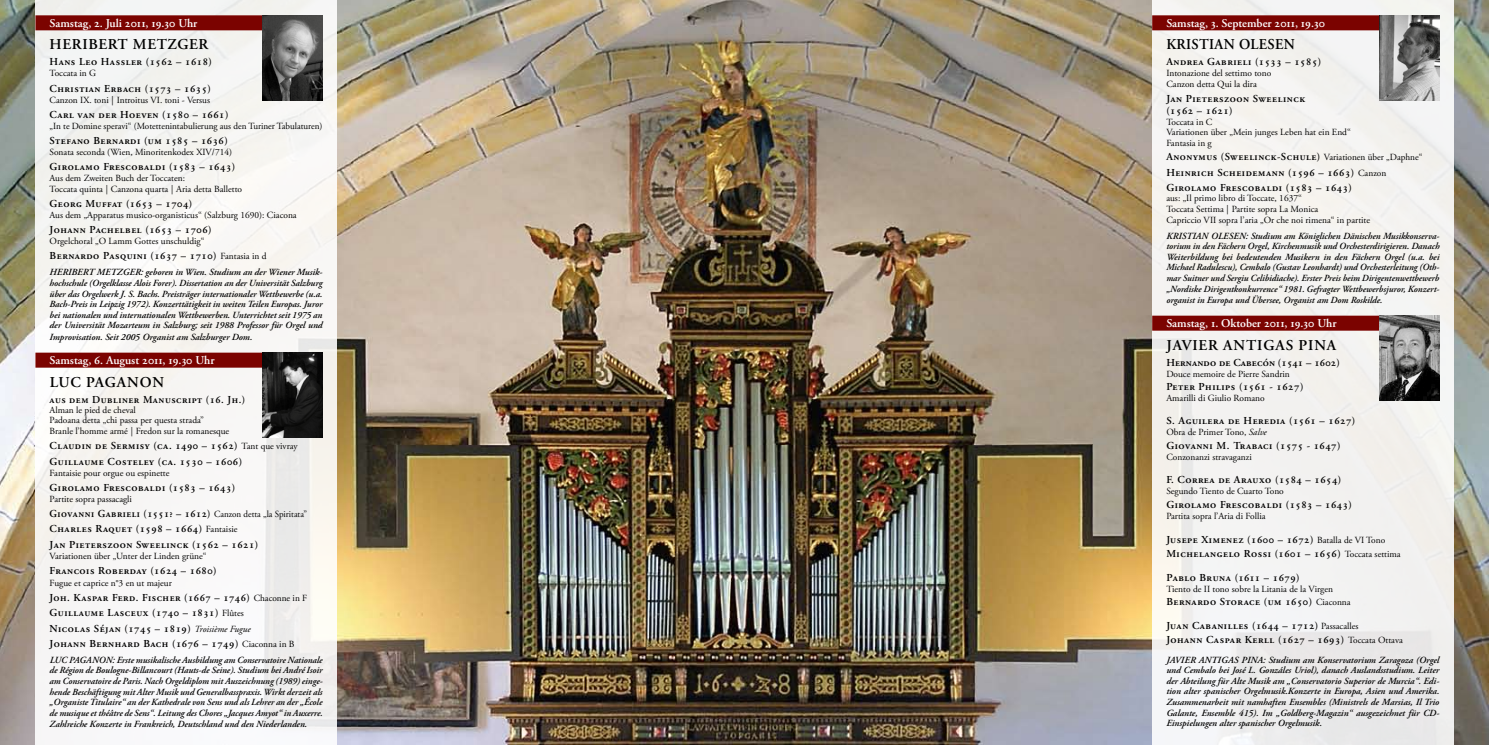
<style>
.page{position:relative;width:1489px;height:745px;background:#fff}
.page>*{position:absolute;margin:0;border:0;box-sizing:border-box;transform-origin:0 0}
.t1{font:600 15px "Adobe Garamond Pro";letter-spacing:.045em;color:#000}
.t2{font:600 15px "Adobe Garamond Pro";letter-spacing:.045em;color:#000;scale:.95 1}
.t3{font:600 11.88px "Adobe Garamond Pro";color:#fff}
.t4{font:600 10.62px/15.2px "Adobe Garamond Pro";letter-spacing:.05em;color:#000}
.t5{font:600 10.62px/15.2px "Adobe Garamond Pro";letter-spacing:.05em;color:#000;scale:.96 1}
.t6{font:600 10.62px "Adobe Garamond Pro";letter-spacing:.015em;color:#000}
.t7{font:italic 600 9.38px/10.6px "Adobe Garamond Pro";color:#000;text-align:justify}
.t8{font:9.38px/10.6px "Adobe Garamond Pro";color:#000}
.s1{font-size:9.62px}
.s2{font-weight:400;font-size:9.38px}
.s3{font-weight:400;font-style:italic;font-size:9.38px}
.s4{font-style:italic}
</style>
<div class="page">
<img style="left:0;top:0;width:1488px;height:744px">
<div style="left:35px;top:0;width:302px;height:744px;background:#f7f6f4"></div>
<div style="left:35px;top:15px;width:270px;height:15px;background:#7b0300"></div>
<div style="left:35px;top:352px;width:270px;height:15px;background:#7b0300"></div>
<div style="left:1152px;top:0;width:301px;height:744px;background:#f3f2f0"></div>
<div style="left:1152px;top:15px;width:269px;height:15px;background:#7b0300"></div>
<div style="left:1152px;top:315px;width:269px;height:15px;background:#7b0300"></div>
<img style="left:1378px;top:15px;width:61px;height:85px">
<img style="left:262px;top:15px;width:60px;height:85px">
<img style="left:262px;top:352px;width:60px;height:85px">
<img style="left:1378px;top:315px;width:61px;height:85px">
<p class="t3" style="left:50px;top:16px;width:149px">Samstag, 2. Juli 2011, 19.30 Uhr</p>
<h1 class="t1" style="left:50px;top:36px;width:160px">HERIBERT METZGER</h1>
<p class="t4" style="left:50px;top:54px;width:164px">Hans Leo Hassler (1562 – 1618)</p>
<p class="t8" style="left:50px;top:68px;width:48px">Toccata in G</p>
<p class="t4" style="left:50px;top:81px;width:163px">Christian Erbach (1573 – 1635)</p>
<p class="t8" style="left:50px;top:94px;width:162px">Canzon IX. toni | Introitus VI. toni - Versus</p>
<p class="t4" style="left:50px;top:107px;width:180px">Carl van der Hoeven (1580 – 1661)</p>
<p class="t8" style="left:50px;top:121px;width:274px">„In te Domine speravi“ (Motettenintabulierung aus den Turiner Tabulaturen<span class="s1">)</span></p>
<p class="t4" style="left:50px;top:133px;width:180px">Stefano Bernardi (um 1585 – 1636)</p>
<p class="t8" style="left:50px;top:147px;width:184px">Sonata seconda (Wien, Minoritenkodex XIV/714)</p>
<p class="t4" style="left:50px;top:159px;width:187px">Girolamo Frescobaldi (1583 – 1643)</p>
<p class="t8" style="left:50px;top:172px;width:194px;line-height:11px">Aus dem Zweiten Buch der Toccaten:<br>Toccata quinta | Canzona quarta | Aria detta Balletto</p>
<p class="t4" style="left:50px;top:196px;width:144px">Georg Muffat (1653 – 1704)</p>
<p class="t8" style="left:50px;top:210px;width:248px">Aus dem „Apparatus musico-organisticus“ (Salzburg 1690): Ciacona</p>
<p class="t4" style="left:50px;top:222px;width:163px">Johann Pachelbel (1653 – 1706)</p>
<p class="t8" style="left:50px;top:236px;width:156px">Orgelchoral „O Lamm Gottes unschuldig“</p>
<p class="t4" style="left:50px;top:248px;width:218px">Bernardo Pasquini (1637 – 1710) <span class="s2">Fantasia in d</span></p>
<p class="t7" style="left:50px;top:267px;width:275px;text-align:left">HERIber t me tzger: geboren in Wien. Studium an der Wiener Musik&shy;hochschule (Orgelklasse Alois Forer). Dissertation an der Universität Salzburg über das Orgelwerk J. S. Bachs. Preisträger internationaler Wettbewerbe (u.a.<br>Bach-Preis in Leipzig 1972). Konzerttätigkeit in weiten Teilen Europas. Juror bei nationalen und internationalen Wettbewerben. Unterrichtet seit 1975 an der Universität Mozarteum in Salzburg; seit 1988 Professor für Orgel und Improvisation. Seit 2005 Organist am Salzburger Dom.</p>
<p class="t3" style="left:50px;top:353px;width:166px">Samstag, 6. August 2011, 19.30 Uhr</p>
<h1 class="t1" style="left:50px;top:373px;width:57px">Luc Paga</h1>
<h1 class="t1" style="left:127px;top:373px;width:39px">non</h1>
<p class="t4" style="left:50px;top:391px;width:197px">aus dem Dubliner Manuscript (16. Jh.)</p>
<p class="t8" style="left:50px;top:404px;width:181px">Alman le pied de cheval<br>Padoana detta „chi passa per questa strada”<br>Branle l’homme armé | Fredon sur la romanesque</p>
<p class="t4" style="left:50px;top:438px;width:249px">Claudin de Sermisy (ca. 1490 – 1562) <span class="s2">Tant que vivray<br></span>Guillaume Costeley (ca. 1530 – 1606)</p>
<p class="t8" style="left:50px;top:467px;width:121px">Fantaisie pour orgue ou espinette</p>
<p class="t4" style="left:50px;top:479px;width:187px">Girolamo Frescobaldi (1583 – 1643)</p>
<p class="t8" style="left:50px;top:493px;width:84px">Partite sopra passacagli</p>
<p class="t5" style="left:50px;top:506px;width:270px">Giovanni Gabrieli (1551? – 1612) <span class="s2">Canzon detta „la Spiritata”<br></span>Charles Raquet (1598 – 1664) <span class="s2">Fantaisie<br></span>Jan Pieterszoon Sweelinck (1562 – 1621)</p>
<p class="t8" style="left:50px;top:550px;width:159px">Variationen über „Unter der Linden grüne“</p>
<p class="t4" style="left:50px;top:562px;width:168px">Francois Roberday (1624 – 1680)</p>
<p class="t8" style="left:50px;top:577px;width:124px">Fugue et caprice n°3 en ut majeur</p>
<p class="t4" style="left:50px;top:590px;width:259px">Joh. Kaspar Ferd. Fischer (1667 – 1746) <span class="s2">Chaconne in F </span>Guillaume Lasceux (1740 – 1831) <span class="s2">Flûtes<br></span>Nicolas Séjan (1745 – 1819) <span class="s3">Troisième Fugue<br></span>Johann Bernhard Bach (1676 – 1749) <span class="s2">Ciaconna in B</span></p>
<p class="t7" style="left:50px;top:654px;width:274px">Luc Paganon: Erste musikalische Ausbildung am Conservatoire Nationale de Région de Boulogne-Billancourt (Hauts-de Seine). Studium bei André Isoir am Conservatoire de Paris. Nach Orgeldiplom mit Auszeichnung (1989) einge&shy;hende Beschäftigung mit Alter Musik und Generalbasspraxis. Wirkt derzeit als „Organiste Titulaire“ an der Kathedrale von Sens und als Lehrer an der „École de musique et théâtre de Sens“. Leitung des Chores „Jacques Amyot“ in Auxerre.<br>Zahlreiche Konzerte in Frankreich, Deutschland und den Niederlanden.</p>
<p class="t3" style="left:1166px;top:16px;width:160px">Samstag, 3. September 2011, 19.30</p>
<h1 class="t2" style="left:1166px;top:36px;width:20px">Kristia</h1>
<h1 class="t2" style="left:1223px;top:36px;width:38px">n Olese</h1>
<h1 class="t2" style="left:1283px;top:36px;width:10px">n</h1>
<p class="t4" style="left:1166px;top:54px;width:156px">Andrea Gabrieli (1533 – 1585)</p>
<p class="t8" style="left:1166px;top:67px;width:106px;line-height:11px">Intonazione del settimo tono<br>Canzon detta Qui la dira</p>
<p class="t4" style="left:1166px;top:92px;width:140px;line-height:12.4px">Jan Pieterszoon Sweelinck (1562 – 1621)</p>
<p class="t8" style="left:1166px;top:116px;width:186px">Toccata in C<br>Variationen über „Mein junges Leben hat ein End“<br>Fantasia in g</p>
<p class="t4" style="left:1166px;top:149px;width:258px">Anonymus (Sweelinck-Schule) <span class="s2">Variationen über „Daphne“<br></span>Heinrich Scheidemann (1596 – 1663) <span class="s2">Canzon<br></span>Girolamo Frescobaldi (1583 – 1643)</p>
<p class="t8" style="left:1166px;top:193px;width:205px">aus: „Il primo libro di Toccate, 1637“<br>Toccata Settima | Partite sopra La Monica<br>Capriccio VII sopra l’aria „Or che noi rimena“ in partite</p>
<p class="t7" style="left:1166px;top:230px;width:58px">Kris tian Olese</p>
<p class="t7" style="left:1166px;top:230px;width:274px;text-indent:73px">n: Studium am Königlichen Dänischen Musikkonserva&shy;torium in den Fächern Orgel, Kirchenmusik und Orchesterdirigieren. Danach Weiterbildung bei bedeutenden Musikern in den Fächern Orgel (u.a. bei Michael Radulescu), Cembalo (Gustav Leonhardt) und Orchesterleitung (Oth&shy;mar Suitner und Sergiu Celibidiache). Erster Preis beim Dirigentenwettbewerb „Nordiske Dirigentkonkurrence“ 1981. Gefragter Wettbewerbsjuror, Konzert&shy;organist in Europa und Übersee, Organist am Dom Roskilde.</p>
<p class="t3" style="left:1166px;top:316px;width:172px">Samstag, 1. Oktober 2011, 19.30 Uhr</p>
<h1 class="t1" style="left:1166px;top:336px;width:17px">Javier</h1>
<h1 class="t1" style="left:1223px;top:336px;width:34px">Antigas</h1>
<h1 class="t1" style="left:1298px;top:336px;width:37px">Pina</h1>
<p class="t6" style="left:1166px;top:356px;width:175px">Hernando de Cabecón (1541 – 1602)</p>
<p class="t8" style="left:1166px;top:368px;width:125px">Douce memoire de Pierre Sandrin</p>
<p class="t4" style="left:1166px;top:379px;width:138px">Peter Philips (1561 - 1627)</p>
<p class="t8" style="left:1166px;top:393px;width:100px">Amarilli di Giulio Romano</p>
<p class="t4" style="left:1166px;top:413px;width:190px">S. Aguilera de Heredia (1561 – 1627)</p>
<p class="t8" style="left:1166px;top:427px;width:102px">Obra de Primer Tono, <span class="s4">Salve</span></p>
<p class="t4" style="left:1166px;top:437px;width:176px">Giovanni M. Trabaci (1575 - 1647)</p>
<p class="t8" style="left:1166px;top:451px;width:87px">Conzonanzi stravaganzi</p>
<p class="t4" style="left:1166px;top:472px;width:176px">F. Correa de Arauxo (1584 – 1654)</p>
<p class="t8" style="left:1166px;top:485px;width:119px">Segundo Tiento de Cuarto Tono</p>
<p class="t4" style="left:1166px;top:497px;width:187px">Girolamo Frescobaldi (1583 – 1643)</p>
<p class="t8" style="left:1166px;top:511px;width:101px">Partita sopra l’Aria di Follia</p>
<p class="t4" style="left:1166px;top:532px;width:236px;line-height:13.8px">Jusepe Ximenez (1600 – 1672) <span class="s2">Batalla de VI Tono<br></span>Michelangelo Rossi (1601 – 1656) <span class="s2">Toccata settima</span></p>
<p class="t4" style="left:1166px;top:569px;width:135px">Pablo Bruna (1611 – 1679)</p>
<p class="t8" style="left:1166px;top:583px;width:168px">Tiento de II tono sobre la Litania de la Virgen</p>
<p class="t4" style="left:1166px;top:590px;width:194px;line-height:23px">Bernardo Storace (um 1650) <span class="s2">Ciaconna<br></span>Juan Cabanilles (1644 – 1712) <span class="s2">Passacalles</span></p>
<p class="t4" style="left:1166px;top:631px;width:238px">Johann Caspar Kerll (1627 – 1693) <span class="s2">Toccata Ottava</span></p>
<p class="t7" style="left:1166px;top:654px;width:21px">Javier</p>
<p class="t7" style="left:1166px;top:654px;width:274px;text-indent:32px">Antigas Pina: Studium am Konservatorium Zaragoza (Orgel und Cembalo bei José L. Gonzáles Uriol), danach Auslandsstudium. Leiter der Abteilung für Alte Musik am „Conservatorio Superior de Murcia“. Edi&shy;tion alter spanischer Orgelmusik.Konzerte in Europa, Asien und Amerika.<br>Zusammenarbeit mit namhaften Ensembles (Ministrels de Marsias, Il Trio Galante, Ensemble 415). Im „Goldberg-Magazin“ ausgezeichnet für CD-Einspielungen alter spanischer Orgelmusik.</p>
</div>
